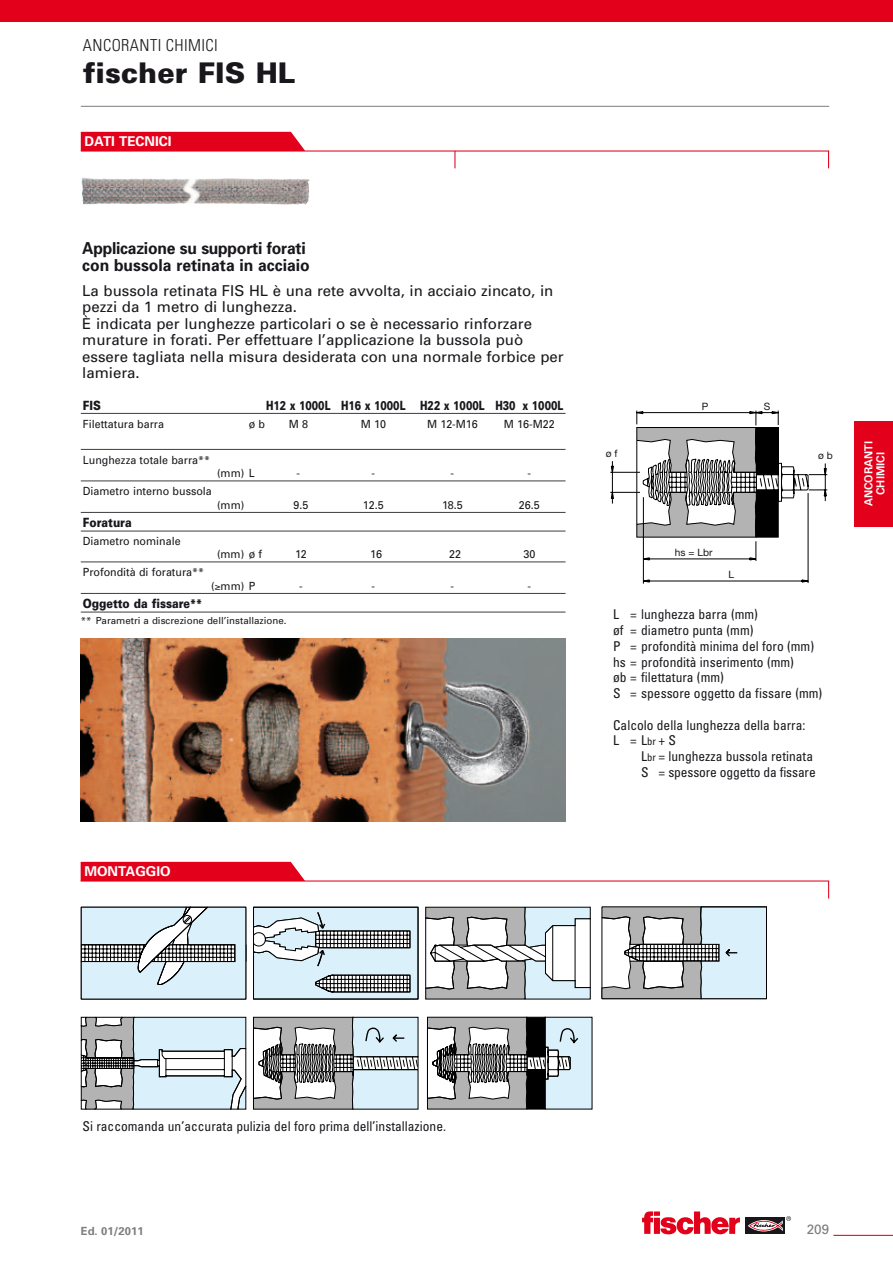
<style>
.page{position:relative;width:893px;height:1263px;background:#fff}
.page>*{position:absolute;margin:0;border:0;box-sizing:border-box;transform-origin:0 0}
.t1{font:900 28.5px "Univers";color:#1a171c}
.t2{font:700 16.5px/16.5px "Univers";letter-spacing:-.01em;color:#1a171c;scale:.95 1}
.t3{font:300 condensed 16.5px "Univers";letter-spacing:.025em;color:#1a171c}
.t4{font:15px/16.5px "Univers";color:#1a171c}
.t5{font:condensed 13.5px/15.8px "Univers";color:#1a171c}
.t6{font:700 13.5px "Univers";color:#fff}
.t7{font:13.5px "Univers";color:#7c7d7f}
.t8{font:900 12.75px "Univers";color:#1a171c;scale:.75 1}
.t9{font:900 12.75px "Univers";color:#1a171c;scale:.85 1}
.t10{font:700 12px/12px "Fi We";color:#fff;text-align:center;scale:.95 1}
.t11{font:11.25px "Univers";color:#1a171c;scale:.95 1}
.t12{font:700 11.25px "Univers";color:#7c7d7f}
.t13{font:10.2px "Helvetica Neue";color:#1a171c}
.t14{font:9.75px "Univers";color:#1a171c}
.s1{font-size:10.5px}
</style>
<div class="page">
<hr style="left:81px;top:106px;width:748px;height:1px;background:#7c7d7f">
<div style="left:0;top:0;width:893px;height:21px;background:#e2001a"></div>
<svg style="left:642px;top:1211px;width:98px;height:23px"></svg>
<div style="left:746px;top:1218px;width:39px;height:16px;background:#1a171c"></div>
<svg style="left:748px;top:1216px;width:43px;height:15px"></svg>
<hr style="left:833px;top:1235px;width:60px;height:1px;background:#e2001a">
<div style="left:855px;top:421px;width:38px;height:105px;background:#e2001a"></div>
<svg style="left:828px;top:152px;width:1px;height:16px"></svg>
<svg style="left:454px;top:152px;width:1px;height:16px"></svg>
<div style="left:81px;top:132px;width:224px;height:18px;background:#e2001a"></div>
<hr style="left:81px;top:150px;width:748px;height:2px;background:#e2001a">
<div style="left:81px;top:862px;width:224px;height:18px;background:#e2001a"></div>
<hr style="left:81px;top:880px;width:748px;height:1px;background:#e2001a">
<svg style="left:828px;top:881px;width:1px;height:17px"></svg>
<img style="left:81px;top:639px;width:485px;height:182px">
<hr style="left:81px;top:413px;width:485px;height:1px;background:#3e3e40">
<hr style="left:81px;top:449px;width:485px;height:1px;background:#3e3e40">
<hr style="left:81px;top:481px;width:485px;height:1px;background:#3e3e40">
<hr style="left:81px;top:512px;width:485px;height:1px;background:#3e3e40">
<hr style="left:81px;top:531px;width:485px;height:1px;background:#3e3e40">
<hr style="left:81px;top:562px;width:485px;height:1px;background:#3e3e40">
<hr style="left:81px;top:593px;width:485px;height:1px;background:#3e3e40">
<hr style="left:81px;top:612px;width:485px;height:1px;background:#3e3e40">
<svg style="left:81px;top:906px;width:510px;height:94px"></svg>
<svg style="left:610px;top:410px;width:218px;height:173px"></svg>
<hr style="left:643px;top:497px;width:1px;height:87px;background:#000">
<svg style="left:601px;top:906px;width:166px;height:94px"></svg>
<svg style="left:81px;top:1016px;width:338px;height:94px"></svg>
<svg style="left:427px;top:1016px;width:166px;height:94px"></svg>
<img style="left:82px;top:178px;width:226px;height:27px">
<p class="t3" style="left:83px;top:35px;width:136px">ANCORANTI CHIMICI</p>
<h1 class="t1" style="left:83px;top:55px;width:214px">fischer FIS HL</h1>
<p class="t6" style="left:85px;top:133px;width:89px">DATI TECNICI</p>
<p class="t2" style="left:82px;top:240px;width:241px">Applicazione su supporti forati con bussola retinata in acciaio</p>
<p class="t4" style="left:82px;top:283px;width:483px">La bussola retinata FIS HL è una rete avvolta, in acciaio zincato, in pezzi da 1 metro di lunghezza.<br>È indicata per lunghezze particolari o se è necessario rinforzare murature in forati. Per effettuare l’applicazione la bussola può essere tagliata nella misura desiderata con una normale forbice per lamiera.</p>
<p class="t9" style="left:83px;top:397px;width:23px">FIS</p>
<p class="t8" style="left:266px;top:397px;width:398px">H12 x 1000L H16 x 1000L H22 x 1000L H30 x 1000L</p>
<p class="t11" style="left:83px;top:417px;width:87px">Filettatura barra</p>
<p class="t11" style="left:249px;top:417px;width:19px">ø b</p>
<p class="t11" style="left:289px;top:417px;width:22px">M 8</p>
<p class="t11" style="left:361px;top:417px;width:28px">M 10</p>
<p class="t11" style="left:427px;top:417px;width:55px">M 12-M16</p>
<p class="t11" style="left:504px;top:417px;width:55px">M 16-M22</p>
<p class="t11" style="left:83px;top:453px;width:135px">Lunghezza totale barra**</p>
<p class="t11" style="left:217px;top:467px;width:41px">(mm) L</p>
<p class="t11" style="left:297px;top:467px;width:5px">-</p>
<p class="t11" style="left:372px;top:467px;width:5px">-</p>
<p class="t11" style="left:451px;top:467px;width:5px">-</p>
<p class="t11" style="left:528px;top:467px;width:5px">-</p>
<p class="t11" style="left:83px;top:485px;width:137px">Diametro interno bussola</p>
<p class="t11" style="left:217px;top:498px;width:30px">(mm)</p>
<p class="t11" style="left:294px;top:498px;width:17px">9.5</p>
<p class="t11" style="left:363px;top:498px;width:23px">12.5</p>
<p class="t11" style="left:442px;top:498px;width:23px">18.5</p>
<p class="t11" style="left:519px;top:498px;width:23px">26.5</p>
<p class="t9" style="left:83px;top:514px;width:59px">Foratura</p>
<p class="t11" style="left:83px;top:534px;width:104px">Diametro nominale</p>
<p class="t11" style="left:217px;top:548px;width:49px">(mm) ø f</p>
<p class="t11" style="left:295px;top:548px;width:14px">12</p>
<p class="t11" style="left:370px;top:548px;width:14px">16</p>
<p class="t11" style="left:449px;top:548px;width:14px">22</p>
<p class="t11" style="left:523px;top:548px;width:14px">30</p>
<p class="t11" style="left:83px;top:566px;width:129px">Profondità di foratura**</p>
<p class="t11" style="left:211px;top:579px;width:48px">(≥mm) P</p>
<p class="t11" style="left:299px;top:579px;width:5px">-</p>
<p class="t11" style="left:372px;top:579px;width:5px">-</p>
<p class="t11" style="left:451px;top:579px;width:5px">-</p>
<p class="t11" style="left:528px;top:579px;width:5px">-</p>
<p class="t9" style="left:83px;top:595px;width:142px">Oggetto da fissare**</p>
<p class="t14" style="left:81px;top:615px;width:207px">** Parametri a discrezione dell’installazione.</p>
<p class="t6" style="left:84px;top:863px;width:88px">MONTAGGIO</p>
<p class="t13" style="left:606px;top:447px;width:13px">ø f</p>
<p class="t13" style="left:702px;top:400px;width:8px">P</p>
<p class="t13" style="left:764px;top:400px;width:8px">S</p>
<p class="t13" style="left:675px;top:547px;width:39px">hs = Lbr</p>
<p class="t13" style="left:728px;top:568px;width:7px">L</p>
<p class="t13" style="left:818px;top:449px;width:16px">ø b</p>
<p class="t5" style="left:613px;top:606px;width:211px">L = lunghezza barra (mm)<br>øf = diametro punta (mm)<br>P = profondità minima del foro (mm) hs = profondità inserimento (mm)<br>øb = filettatura (mm)<br>S = spessore oggetto da fissare (mm)</p>
<p class="t5" style="left:613px;top:717px;width:194px">Calcolo della lunghezza della barra:<br>L = L<span class="s1">br</span> + S</p>
<p class="t5" style="left:641px;top:748px;width:176px">L<span class="s1">br</span> = lunghezza bussola retinata<br>S = spessore oggetto da fissare</p>
<p class="t10" style="left:862px;top:506px;width:70px;rotate:-90deg">ANCORANTI<br>CHIMICI</p>
<p class="t5" style="left:83px;top:1118px;width:365px">Si raccomanda un’accurata pulizia del foro prima dell’installazione.</p>
<p class="t12" style="left:81px;top:1224px;width:64px">Ed. 01/2011</p>
<p class="t7" style="left:807px;top:1221px;width:24px">209</p>
</div>
